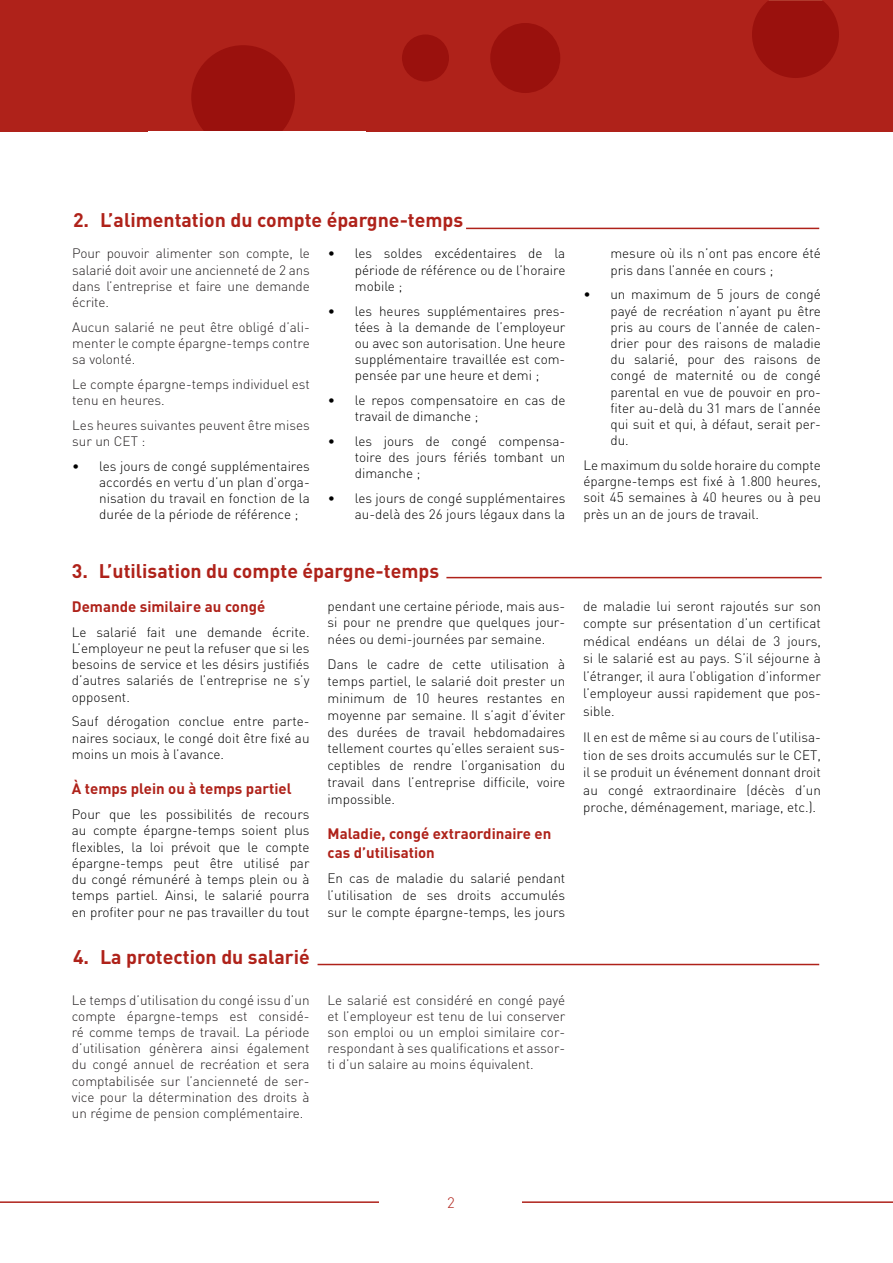
<style>
.page{position:relative;width:893px;height:1263px;background:#fff}
.page>*{position:absolute;margin:0;border:0;box-sizing:border-box;transform-origin:0 0}
.Titre_1{font:700 19.5px "DIN Pro";color:#af221a}
.Titre_couleur_bold_i{font:700 15px/18.6px "DIN Pro";color:#af221a}
.t1{font:300 15px "DIN Pro";color:#af221a}
.texte_courant{font:300 13.5px/16.2px "DIN Pro";color:#000;text-align:justify}
.texte_courant-2{font:300 13.5px/16.2px "DIN Pro";color:#231f20;text-align:justify}
</style>
<div class="page">
<hr style="left:0;top:1201px;width:893px;height:2px;background:#af221a">
<div style="left:380px;top:1196px;width:142px;height:67px;background:#fff"></div>
<div style="left:0;top:1px;width:893px;height:131px;background:#af221a"></div>
<div style="left:490px;top:23px;width:70px;height:70px;background:#9a110d;border-radius:50%"></div>
<div style="left:402px;top:35px;width:47px;height:47px;background:#9a110d;border-radius:50%"></div>
<svg style="left:191px;top:45px;width:104px;height:87px"></svg>
<svg style="left:752px;top:0;width:87px;height:78px"></svg>
<hr style="left:466px;top:228px;width:353px;height:1px;background:#af221a">
<hr style="left:446px;top:577px;width:376px;height:1px;background:#af221a">
<hr style="left:318px;top:964px;width:501px;height:1px;background:#af221a">
<p class="Titre_1" style="left:73px;top:207px;width:392px">2. L’alimentation du compte épargne-temps</p>
<p class="texte_courant-2" style="left:72px;top:245px;width:239px">Pour pouvoir alimenter son compte, le salarié doit avoir une ancienneté de 2 ans dans l’entreprise et faire une demande écrite.</p>
<p class="texte_courant-2" style="left:72px;top:318px;width:239px">Aucun salarié ne peut être obligé d’ali&shy;menter le compte épargne-temps contre sa volonté.</p>
<p class="texte_courant-2" style="left:72px;top:375px;width:239px">Le compte épargne-temps individuel est tenu en heures.</p>
<p class="texte_courant-2" style="left:72px;top:416px;width:239px">Les heures suivantes peuvent être mises sur un CET :</p>
<p class="texte_courant" style="left:99px;top:457px;width:212px;text-indent:-27px">• les jours de congé supplémentaires accordés en vertu d’un plan d’orga&shy;nisation du travail en fonction de la durée de la période de référence ;</p>
<p class="texte_courant" style="left:355px;top:245px;width:212px;text-indent:-27px">• les soldes excédentaires de la période de référence ou de l’horaire mobile ;</p>
<p class="texte_courant" style="left:355px;top:302px;width:212px;text-indent:-27px">• les heures supplémentaires pres&shy;tées à la demande de l’employeur ou avec son autorisation. Une heure supplémentaire travaillée est com&shy;pensée par une heure et demi ;</p>
<p class="texte_courant" style="left:355px;top:392px;width:212px;text-indent:-27px">• le repos compensatoire en cas de travail de dimanche ;</p>
<p class="texte_courant" style="left:355px;top:432px;width:212px;text-indent:-27px">• les jours de congé compensa&shy;toire des jours fériés tombant un dimanche ;</p>
<p class="texte_courant" style="left:328px;top:490px;width:239px;text-align:right">• les jours de congé supplémentaires au-delà des 26 jours légaux dans la</p>
<p class="Titre_1" style="left:72px;top:558px;width:369px">3. L’utilisation du compte épargne-temps</p>
<p class="Titre_couleur_bold_i" style="left:72px;top:596px;width:195px">Demande similaire au congé</p>
<p class="texte_courant" style="left:72px;top:623px;width:239px">Le salarié fait une demande écrite.<br>L’employeur ne peut la refuser que si les besoins de service et les désirs justifiés d’autres salariés de l’entreprise ne s’y opposent.</p>
<p class="texte_courant" style="left:72px;top:713px;width:239px">Sauf dérogation conclue entre parte&shy;naires sociaux, le congé doit être fixé au moins un mois à l’avance.</p>
<p class="Titre_couleur_bold_i" style="left:72px;top:779px;width:221px">À temps plein ou à temps partiel</p>
<p class="texte_courant" style="left:72px;top:805px;width:239px">Pour que les possibilités de recours au compte épargne-temps soient plus flexibles, la loi prévoit que le compte épargne-temps peut être utilisé par du congé rémunéré à temps plein ou à temps partiel. Ainsi, le salarié pourra en profiter pour ne pas travailler du tout</p>
<p class="texte_courant" style="left:328px;top:597px;width:239px;line-height:16.8px">pendant une certaine période, mais aus&shy;si pour ne prendre que quelques jour&shy;nées ou demi-journées par semaine.</p>
<p class="texte_courant" style="left:328px;top:655px;width:239px;line-height:16.8px">Dans le cadre de cette utilisation à temps partiel, le salarié doit prester un minimum de 10 heures restantes en moyenne par semaine. Il s’agit d’éviter des durées de travail hebdomadaires tellement courtes qu’elles seraient sus&shy;ceptibles de rendre l’organisation du travail dans l’entreprise difficile, voire impossible.</p>
<p class="Titre_couleur_bold_i" style="left:328px;top:824px;width:225px">Maladie, congé extraordinaire en cas d’utilisation</p>
<p class="texte_courant" style="left:328px;top:869px;width:239px;line-height:16.8px">En cas de maladie du salarié pendant l’utilisation de ses droits accumulés sur le compte épargne-temps, les jours</p>
<p class="Titre_1" style="left:73px;top:944px;width:238px">4. La protection du salarié</p>
<p class="texte_courant-2" style="left:72px;top:991px;width:239px">Le temps d’utilisation du congé issu d’un compte épargne-temps est considé&shy;ré comme temps de travail. La période d’utilisation génèrera ainsi également du congé annuel de recréation et sera comptabilisée sur l’ancienneté de ser&shy;vice pour la détermination des droits à un régime de pension complémentaire.</p>
<p class="texte_courant-2" style="left:328px;top:991px;width:239px">Le salarié est considéré en congé payé et l’employeur est tenu de lui conserver son emploi ou un emploi similaire cor&shy;respondant à ses qualifications et assor&shy;ti d’un salaire au moins équivalent.</p>
<p class="texte_courant" style="left:610px;top:245px;width:212px">mesure où ils n’ont pas encore été pris dans l’année en cours ;</p>
<p class="texte_courant" style="left:610px;top:286px;width:212px;text-indent:-27px">• un maximum de 5 jours de congé payé de recréation n’ayant pu être pris au cours de l’année de calen&shy;drier pour des raisons de maladie du salarié, pour des raisons de congé de maternité ou de congé parental en vue de pouvoir en pro&shy;fiter au-delà du 31 mars de l’année qui suit et qui, à défaut, serait per&shy;du.</p>
<p class="texte_courant" style="left:583px;top:456px;width:239px">Le maximum du solde horaire du compte épargne-temps est fixé à 1.800 heures, soit 45 semaines à 40 heures ou à peu près un an de jours de travail.</p>
<p class="texte_courant" style="left:583px;top:596px;width:239px;line-height:17.5px">de maladie lui seront rajoutés sur son compte sur présentation d’un certificat médical endéans un délai de 3 jours, si le salarié est au pays. S’il séjourne à l’étranger, il aura l’obligation d’informer l’employeur aussi rapidement que pos&shy;sible.</p>
<p class="texte_courant" style="left:583px;top:728px;width:239px;line-height:17.5px">Il en est de même si au cours de l’utilisa&shy;tion de ses droits accumulés sur le CET, il se produit un événement donnant droit au congé extraordinaire (décès d’un proche, déménagement, mariage, etc.).</p>
<p class="t1" style="left:447px;top:1192px;width:9px">2</p>
</div>
